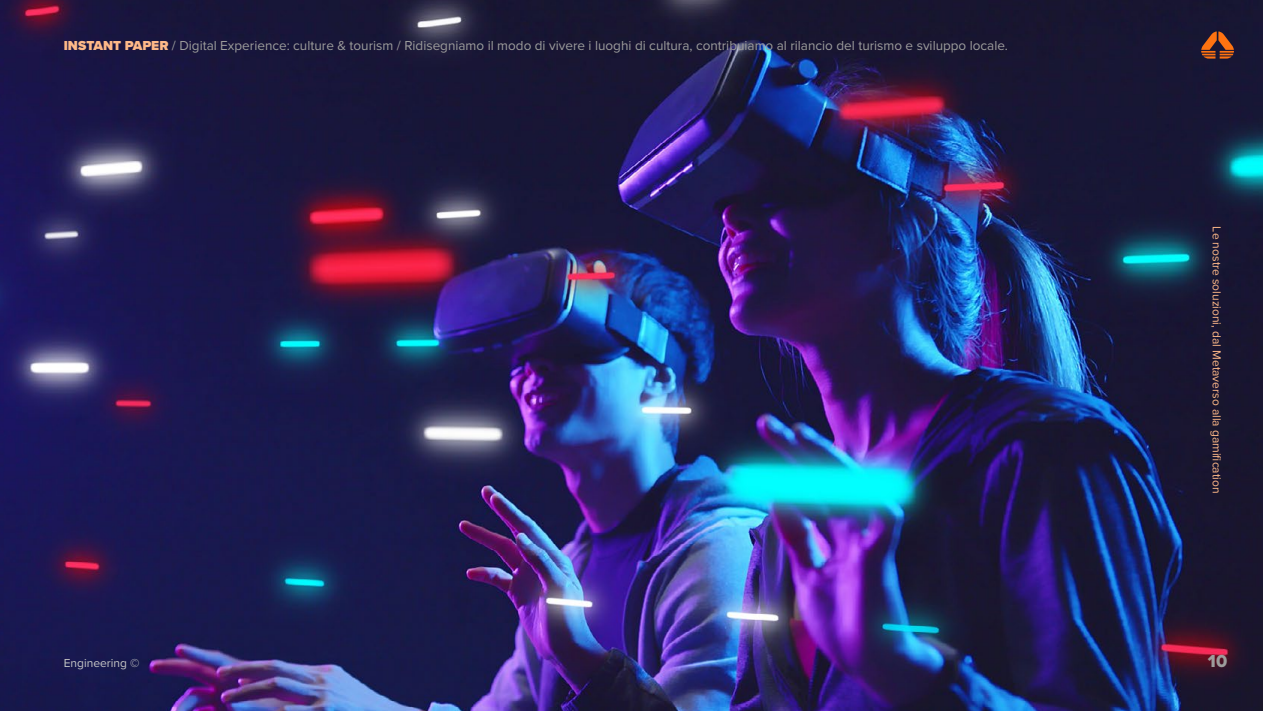
<style>
.page{position:relative;width:1263px;height:711px;background:#fff}
.page>*{position:absolute;margin:0;border:0;box-sizing:border-box;transform-origin:0 0}
.t1{font:18px "Proxima Nova Extrabld";color:#9d9d9c}
.t2{font:13.5px "Proxima Nova";color:#9d9d9c}
.t3{font:12px "Proxima Nova";color:#feb988}
.t4{font:12px "Proxima Nova";color:#c6c6c6}
.s1{font-weight:900;color:#feb988}
</style>
<div class="page">
<img style="left:0;top:0;width:1263px;height:710px">
<svg style="left:1201px;top:31px;width:33px;height:28px"></svg>
<p class="t2" style="left:64px;top:36px;width:946px"><span class="s1">INSTANT PAPER</span> / Digital Experience: culture &amp; tourism / Ridisegniamo il modo di vivere i luoghi di cultura, contribuiamo al rilancio del turismo e sviluppo locale.</p>
<p class="t3" style="left:1226px;top:226px;width:268px;rotate:90deg">Le nostre soluzioni, dal Metaverso alla gamification</p>
<p class="t4" style="left:64px;top:653px;width:77px">Engineering ©</p>
<h1 class="t1" style="left:1208px;top:647px;width:21px">10</h1>
</div>
